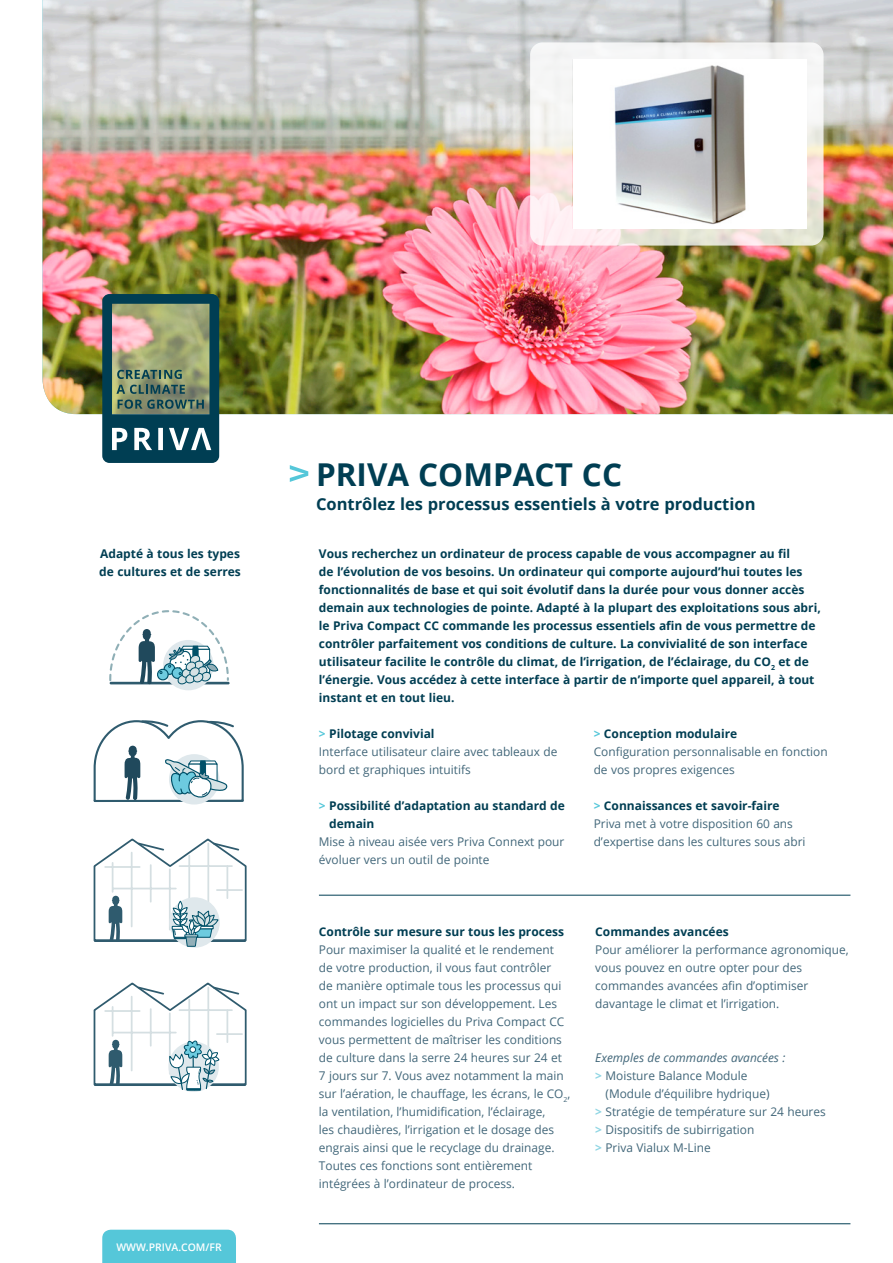
<style>
.page{position:relative;width:893px;height:1263px;background:#fff}
.page>*{position:absolute;margin:0;border:0;box-sizing:border-box;transform-origin:0 0}
.HEADING{font:700 31.5px "Open Sans";color:#003e53}
.SUB_TITLE{font:700 16.5px "Open Sans";color:#003e53}
.BULLET_ITALIC{font:12px/18px "Open Sans";color:#416679}
.INTRO{font:700 12px/18px "Open Sans";color:#003e53}
.COPY{font:12px/18px "Open Sans";color:#416679}
.SUBHEADING_IN_COPY{font:700 12px/18px "Open Sans";color:#003e53}
.BULLET_ITALIC-2{font:italic 12px "Open Sans";color:#416679}
.COPY-2{font:700 12px "Open Sans";color:#003e53}
.URL{font:600 10.5px "Open Sans";color:#fff}
.s1{color:#55c7d9}
.s2{font-weight:700;color:#8ed5e3}
</style>
<div class="page">
<img style="left:43px;top:0;width:850px;height:414px">
<svg style="left:530px;top:42px;width:293px;height:204px"></svg>
<div style="left:573px;top:59px;width:234px;height:170px;background:#fff"></div>
<img style="left:614px;top:65px;width:132px;height:160px">
<div style="left:102px;top:1230px;width:134px;height:33px;background:#55c7d9"></div>
<hr style="left:319px;top:1223px;width:531px;height:1px;background:#003e53">
<svg style="left:290px;top:465px;width:18px;height:17px"></svg>
<hr style="left:319px;top:895px;width:531px;height:1px;background:#003e53">
<hr style="left:110px;top:682px;width:120px;height:2px;background:#2f5b6e">
<div style="left:163px;top:640px;width:51px;height:50px;background:#dfe8ec;border-radius:50%"></div>
<svg style="left:109px;top:610px;width:120px;height:74px"></svg>
<svg style="left:94px;top:720px;width:150px;height:85px"></svg>
<svg style="left:93px;top:838px;width:154px;height:110px"></svg>
<svg style="left:93px;top:982px;width:154px;height:109px"></svg>
<svg style="left:102px;top:294px;width:117px;height:169px;background:#607b70"></svg>
<p class="SUBHEADING_IN_COPY" style="left:99px;top:544px;width:143px">Adapté à tous les types de cultures et de serres</p>
<p class="URL" style="left:116px;top:1240px;width:107px">WWW.PRIVA.COM/FR</p>
<p class="HEADING" style="left:316px;top:452px;width:308px">PRIVA COMPACT CC</p>
<p class="SUB_TITLE" style="left:316px;top:492px;width:441px">Contrôlez les processus essentiels à votre production</p>
<p class="INTRO" style="left:319px;top:544px;width:503px">Vous recherchez un ordinateur de process capable de vous accompagner au fil<br>de l’évolution de vos besoins. Un ordinateur qui comporte aujourd’hui toutes les fonctionnalités de base et qui soit évolutif dans la durée pour vous donner accès demain aux technologies de pointe. Adapté à la plupart des exploitations sous abri, le Priva Compact CC commande les processus essentiels afin de vous permettre de contrôler parfaitement vos conditions de culture. La convivialité de son interface utilisateur facilite le contrôle du climat, de l’irrigation, de l’éclairage, du CO<sub>2</sub> et de l’énergie. Vous accédez à cette interface à partir de n’importe quel appareil, à tout instant et en tout lieu.</p>
<p class="SUBHEADING_IN_COPY" style="left:319px;top:724px;width:117px"><span class="s1">&gt;</span> Pilotage convivial</p>
<p class="COPY" style="left:319px;top:742px;width:240px">Interface utilisateur claire avec tableaux de bord et graphiques intuitifs</p>
<p class="SUBHEADING_IN_COPY" style="left:329px;top:796px;width:237px;text-indent:-10px"><span class="s1">&gt;</span> Possibilité d’adaptation au standard de demain</p>
<p class="COPY" style="left:319px;top:832px;width:247px">Mise à niveau aisée vers Priva Connext pour évoluer vers un outil de pointe</p>
<p class="SUBHEADING_IN_COPY" style="left:319px;top:922px;width:247px">Contrôle sur mesure sur tous les process</p>
<p class="BULLET_ITALIC" style="left:319px;top:940px;width:253px">Pour maximiser la qualité et le rendement de votre production, il vous faut contrôler<br>de manière optimale tous les processus qui ont un impact sur son développement. Les commandes logicielles du Priva Compact CC vous permettent de maîtriser les conditions de culture dans la serre 24 heures sur 24 et 7 jours sur 7. Vous avez notamment la main sur l’aération, le chauffage, les écrans, le CO<sub>2</sub>, la ventilation, l’humidification, l’éclairage,<br>les chaudières, l’irrigation et le dosage des engrais ainsi que le recyclage du drainage.<br>Toutes ces fonctions sont entièrement intégrées à l’ordinateur de process.</p>
<p class="COPY-2" style="left:594px;top:725px;width:145px"><span class="s1">&gt;</span> Conception modulaire</p>
<p class="COPY" style="left:594px;top:742px;width:235px">Configuration personnalisable en fonction de vos propres exigences</p>
<p class="SUBHEADING_IN_COPY" style="left:594px;top:796px;width:188px"><span class="s1">&gt;</span> Connaissances et savoir-faire</p>
<p class="COPY" style="left:594px;top:814px;width:213px">Priva met à votre disposition 60 ans d’expertise dans les cultures sous abri</p>
<p class="SUBHEADING_IN_COPY" style="left:595px;top:922px;width:135px">Commandes avancées</p>
<p class="BULLET_ITALIC" style="left:595px;top:940px;width:255px">Pour améliorer la performance agronomique, vous pouvez en outre opter pour des commandes avancées afin d’optimiser davantage le climat et l’irrigation.</p>
<p class="BULLET_ITALIC-2" style="left:595px;top:1049px;width:192px">Exemples de commandes avancées :</p>
<p class="COPY" style="left:605px;top:1066px;width:165px;text-indent:-10px"><span class="s2">&gt;</span> Moisture Balance Module (Module d’équilibre hydrique)</p>
<p class="COPY" style="left:595px;top:1102px;width:232px"><span class="s2">&gt;</span> Stratégie de température sur 24 heures</p>
<p class="COPY" style="left:595px;top:1120px;width:161px"><span class="s2">&gt;</span> Dispositifs de subirrigation</p>
<p class="COPY" style="left:595px;top:1138px;width:117px"><span class="s2">&gt;</span> Priva Vialux M-Line</p>
</div>
